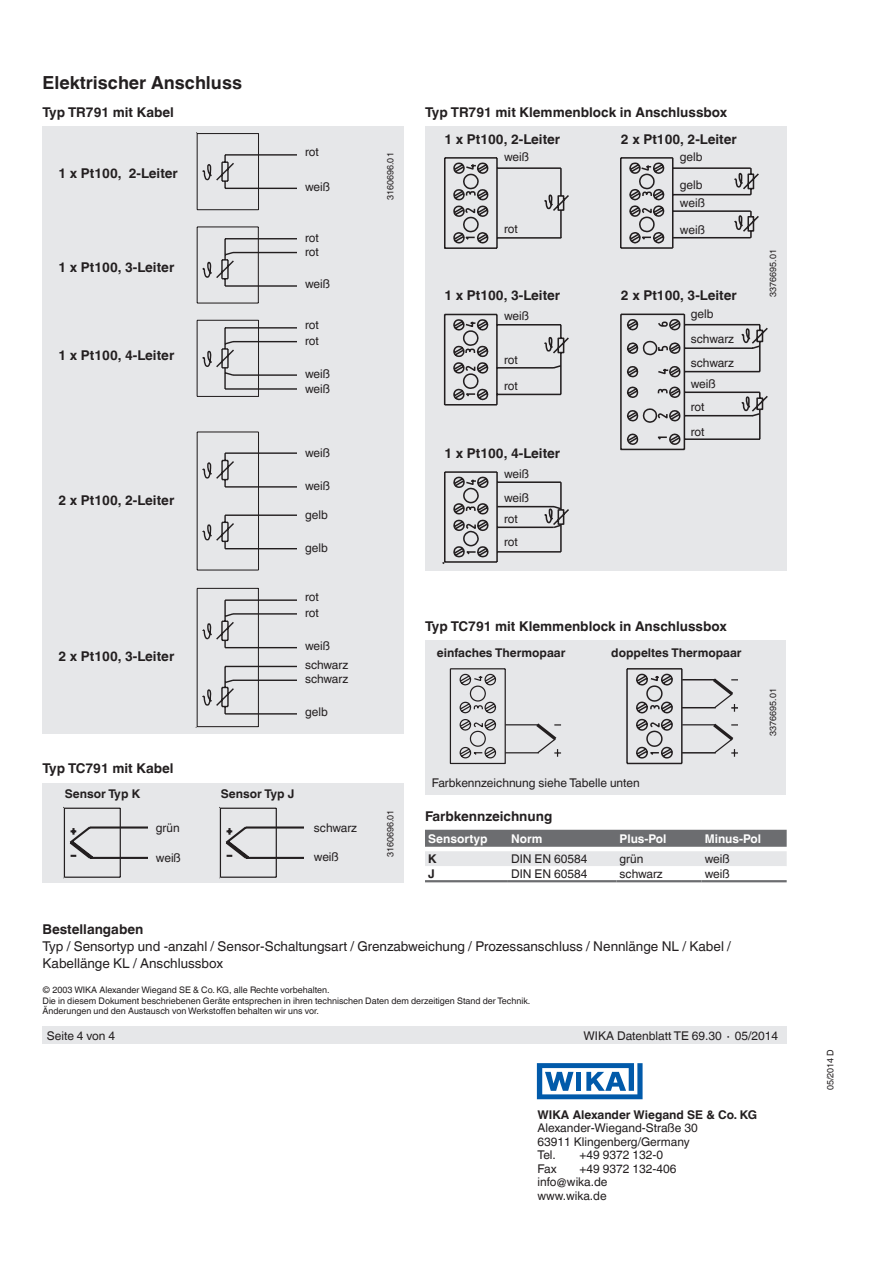
<style>
.page{position:relative;width:893px;height:1263px;background:#fff}
.page>*{position:absolute;margin:0;border:0;box-sizing:border-box;transform-origin:0 0}
.t1{font:700 18px "Helvetica World";color:#231f20}
.t2{font:700 13.5px "Helvetica World";color:#231f20}
.t3{font:13.5px/17.2px "Helvetica World";color:#231f20}
.t4{font:12px/13.5px "Helvetica World";color:#231f20}
.t5{font:700 12px "Helvetica World";color:#231f20}
.t6{font:700 12px "Helvetica World";color:#fff}
.t7{font:9px/10.5px "Helvetica World";color:#231f20}
</style>
<div class="page">
<svg style="left:537px;top:1063px;width:106px;height:36px"></svg>
<div style="left:43px;top:1027px;width:744px;height:17px;background:#e6e7e9"></div>
<div style="left:43px;top:126px;width:361px;height:608px;background:#e6e7e9"></div>
<div style="left:425px;top:126px;width:362px;height:445px;background:#e6e7e9"></div>
<div style="left:426px;top:641px;width:360px;height:154px;background:#e6e7e9"></div>
<div style="left:43px;top:783px;width:361px;height:100px;background:#e6e7e9"></div>
<hr style="left:197px;top:743px;width:61px;height:1px;background:#231f20">
<svg style="left:196px;top:132px;width:101px;height:265px"></svg>
<svg style="left:682px;top:313px;width:86px;height:138px"></svg>
<svg style="left:443px;top:313px;width:239px;height:138px"></svg>
<hr style="left:64px;top:808px;width:1px;height:69px;background:#231f20">
<hr style="left:120px;top:808px;width:1px;height:69px;background:#231f20">
<hr style="left:64px;top:808px;width:56px;height:1px;background:#231f20">
<hr style="left:64px;top:876px;width:56px;height:2px;background:#231f20">
<svg style="left:69px;top:824px;width:79px;height:36px"></svg>
<hr style="left:220px;top:808px;width:1px;height:69px;background:#231f20">
<hr style="left:276px;top:808px;width:1px;height:69px;background:#231f20">
<hr style="left:220px;top:808px;width:56px;height:1px;background:#231f20">
<hr style="left:220px;top:876px;width:56px;height:2px;background:#231f20">
<svg style="left:225px;top:824px;width:78px;height:36px"></svg>
<svg style="left:196px;top:431px;width:101px;height:297px"></svg>
<svg style="left:444px;top:157px;width:315px;height:92px"></svg>
<svg style="left:442px;top:471px;width:127px;height:93px"></svg>
<svg style="left:425px;top:830px;width:362px;height:36px;background:#b0b1b3"></svg>
<hr style="left:425px;top:880px;width:83px;height:2px;background:#6c6d70">
<hr style="left:508px;top:880px;width:108px;height:2px;background:#6c6d70">
<hr style="left:616px;top:880px;width:85px;height:2px;background:#6c6d70">
<hr style="left:701px;top:880px;width:86px;height:2px;background:#6c6d70">
<svg style="left:626px;top:668px;width:112px;height:97px"></svg>
<svg style="left:449px;top:668px;width:57px;height:97px"></svg>
<hr style="left:505px;top:724px;width:34px;height:1px;background:#231f20">
<hr style="left:505px;top:752px;width:34px;height:1px;background:#231f20">
<svg style="left:533px;top:723px;width:28px;height:34px"></svg>
<h1 class="t1" style="left:43px;top:73px;width:201px">Elektrischer Anschluss</h1>
<p class="t2" style="left:43px;top:105px;width:133px">Typ TR791 mit Kabel</p>
<p class="t2" style="left:425px;top:105px;width:304px">Typ TR791 mit Klemmenblock in Anschlussbox</p>
<p class="t2" style="left:444px;top:131px;width:117px">1 x Pt100, 2-Leiter</p>
<p class="t2" style="left:621px;top:131px;width:117px">2 x Pt100, 2-Leiter</p>
<p class="t4" style="left:305px;top:145px;width:15px">rot</p>
<p class="t4" style="left:504px;top:151px;width:27px">weiß</p>
<p class="t4" style="left:680px;top:150px;width:24px">gelb</p>
<p class="t4" style="left:680px;top:196px;width:27px">weiß</p>
<p class="t4" style="left:680px;top:223px;width:27px">weiß</p>
<p class="t7" style="left:385px;top:200px;width:49px;rotate:-90deg">3160696.01</p>
<p class="t2" style="left:58px;top:165px;width:121px">1 x Pt100, 2-Leiter</p>
<p class="t4" style="left:680px;top:178px;width:24px">gelb</p>
<p class="t4" style="left:305px;top:180px;width:27px">weiß</p>
<p class="t4" style="left:504px;top:222px;width:15px">rot</p>
<p class="t4" style="left:305px;top:231px;width:15px">rot</p>
<p class="t4" style="left:305px;top:277px;width:27px">weiß</p>
<p class="t4" style="left:305px;top:246px;width:15px">rot</p>
<p class="t2" style="left:58px;top:259px;width:117px">1 x Pt100, 3-Leiter</p>
<p class="t7" style="left:768px;top:297px;width:49px;rotate:-90deg">3376695.01</p>
<p class="t2" style="left:444px;top:288px;width:117px">1 x Pt100, 3-Leiter</p>
<p class="t2" style="left:621px;top:288px;width:117px">2 x Pt100, 3-Leiter</p>
<p class="t2" style="left:58px;top:348px;width:117px">1 x Pt100, 4-Leiter</p>
<p class="t4" style="left:305px;top:318px;width:15px">rot</p>
<p class="t4" style="left:305px;top:366px;width:27px;line-height:14.9px">weiß weiß</p>
<p class="t4" style="left:305px;top:334px;width:15px">rot</p>
<p class="t4" style="left:504px;top:309px;width:27px">weiß</p>
<p class="t4" style="left:504px;top:353px;width:15px">rot</p>
<p class="t4" style="left:504px;top:379px;width:15px">rot</p>
<p class="t4" style="left:691px;top:307px;width:24px">gelb</p>
<p class="t4" style="left:691px;top:352px;width:45px;line-height:21.3px">schwarz weiß</p>
<p class="t4" style="left:691px;top:395px;width:15px;line-height:24.5px">rot rot</p>
<p class="t4" style="left:691px;top:332px;width:45px">schwarz</p>
<p class="t4" style="left:305px;top:446px;width:27px">weiß</p>
<p class="t2" style="left:444px;top:446px;width:117px">1 x Pt100, 4-Leiter</p>
<p class="t2" style="left:58px;top:492px;width:117px">2 x Pt100, 2-Leiter</p>
<p class="t4" style="left:305px;top:479px;width:27px">weiß</p>
<p class="t4" style="left:305px;top:508px;width:24px">gelb</p>
<p class="t4" style="left:305px;top:541px;width:24px">gelb</p>
<p class="t4" style="left:504px;top:467px;width:27px">weiß</p>
<p class="t4" style="left:504px;top:508px;width:15px;line-height:22.4px">rot rot</p>
<p class="t4" style="left:504px;top:491px;width:27px">weiß</p>
<p class="t4" style="left:305px;top:590px;width:15px">rot</p>
<p class="t4" style="left:305px;top:606px;width:15px">rot</p>
<p class="t2" style="left:58px;top:649px;width:117px">2 x Pt100, 3-Leiter</p>
<p class="t4" style="left:305px;top:636px;width:45px;line-height:19.2px">weiß schwarz</p>
<p class="t2" style="left:425px;top:619px;width:303px">Typ TC791 mit Klemmenblock in Anschlussbox</p>
<p class="t5" style="left:437px;top:645px;width:130px">einfaches Thermopaar</p>
<p class="t5" style="left:611px;top:645px;width:132px">doppeltes Thermopaar</p>
<p class="t4" style="left:305px;top:672px;width:45px">schwarz</p>
<p class="t4" style="left:305px;top:705px;width:24px">gelb</p>
<p class="t7" style="left:768px;top:736px;width:49px;rotate:-90deg">3376695.01</p>
<p class="t2" style="left:43px;top:760px;width:133px">Typ TC791 mit Kabel</p>
<p class="t5" style="left:65px;top:787px;width:77px">Sensor Typ K</p>
<p class="t5" style="left:221px;top:787px;width:75px">Sensor Typ J</p>
<p class="t4" style="left:432px;top:776px;width:210px">Farbkennzeichnung siehe Tabelle unten</p>
<p class="t4" style="left:156px;top:821px;width:25px">grün</p>
<p class="t4" style="left:156px;top:851px;width:27px">weiß</p>
<p class="t4" style="left:314px;top:821px;width:45px">schwarz</p>
<p class="t4" style="left:314px;top:850px;width:27px">weiß</p>
<p class="t7" style="left:385px;top:857px;width:49px;rotate:-90deg">3160696.01</p>
<p class="t2" style="left:425px;top:809px;width:129px">Farbkennzeichnung</p>
<p class="t6" style="left:428px;top:831px;width:61px">Sensortyp</p>
<p class="t6" style="left:511px;top:831px;width:33px">Norm</p>
<p class="t6" style="left:619px;top:831px;width:48px">Plus-Pol</p>
<p class="t6" style="left:705px;top:831px;width:58px">Minus-Pol</p>
<p class="t5" style="left:428px;top:852px;width:10px">K</p>
<p class="t4" style="left:511px;top:852px;width:78px">DIN EN 60584</p>
<p class="t4" style="left:619px;top:852px;width:25px">grün</p>
<p class="t4" style="left:705px;top:852px;width:27px">weiß</p>
<p class="t5" style="left:428px;top:867px;width:8px">J</p>
<p class="t4" style="left:511px;top:867px;width:78px">DIN EN 60584</p>
<p class="t4" style="left:619px;top:867px;width:45px">schwarz</p>
<p class="t4" style="left:705px;top:867px;width:27px">weiß</p>
<p class="t2" style="left:43px;top:921px;width:102px">Bestellangaben</p>
<p class="t3" style="left:43px;top:937px;width:690px">Typ / Sensortyp und -anzahl / Sensor-Schaltungsart / Grenzabweichung / Prozessanschluss / Nennlänge NL / Kabel /<br>Kabellänge KL / Anschlussbox</p>
<p class="t7" style="left:43px;top:985px;width:489px">© 2003 WIKA Alexander Wiegand SE &amp; Co. KG, alle Rechte vorbehalten.<br>Die in diesem Dokument beschriebenen Geräte entsprechen in ihren technischen Daten dem derzeitigen Stand der Technik.<br>Änderungen und den Austausch von Werkstoffen behalten wir uns vor.</p>
<p class="t4" style="left:47px;top:1029px;width:70px">Seite 4 von 4</p>
<p class="t4" style="left:583px;top:1029px;width:196px">WIKA Datenblatt TE 69.30 ∙ 05/2014</p>
<p class="t5" style="left:537px;top:1107px;width:221px">WIKA Alexander Wiegand SE &amp; Co. KG</p>
<p class="t4" style="left:537px;top:1121px;width:162px">Alexander-Wiegand-Straße 30<br>63911 Klingenberg/Germany<br>Tel.</p>
<p class="t4" style="left:579px;top:1148px;width:85px">+49 9372 132-0</p>
<p class="t4" style="left:537px;top:1161px;width:21px">Fax</p>
<p class="t4" style="left:537px;top:1161px;width:140px;text-indent:42px">+49 9372 132-406 info@wika.de www.wika.de</p>
<p class="t7" style="left:825px;top:1090px;width:43px;rotate:-90deg">05/2014 D</p>
</div>
